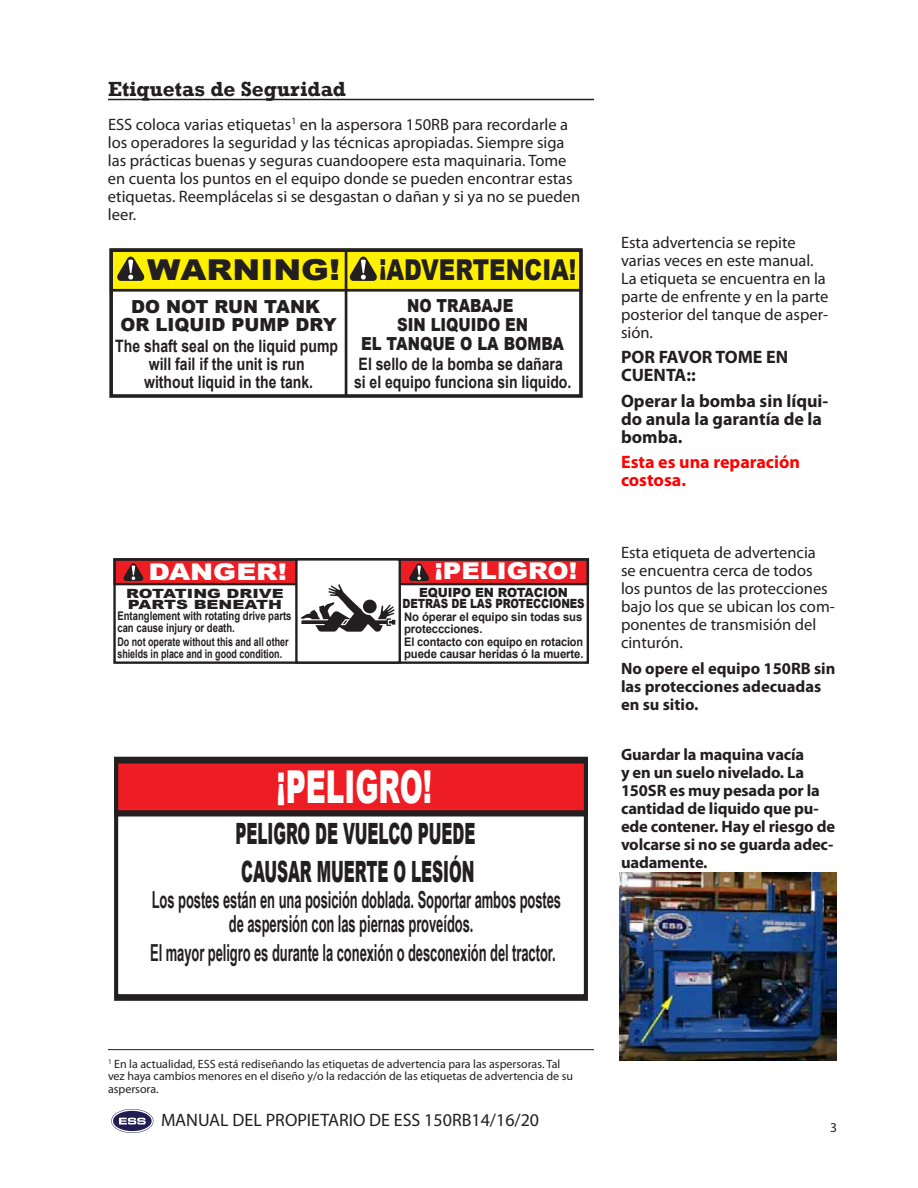
<style>
.page{position:relative;width:918px;height:1188px;background:#fff}
.page>*{position:absolute;margin:0;border:0;box-sizing:border-box;transform-origin:0 0}
.t1{font:900 45.3px "Arial";color:#fff;scale:.61 1}
.t2{font:900 29.4px/38.1px "Arial";letter-spacing:-.005em;color:#231f20;scale:.52 1}
.t3{font:900 28.8px "Arial";color:#231f20;scale:.79 1}
.t4{font:900 28.8px "Arial";color:#231f20;scale:1.16 1}
.t5{font:700 23.4px/23.4px "Arial Narrow";letter-spacing:-.005em;color:#231f20;text-align:center;scale:.68 1}
.t6{font:900 23.1px "Arial";color:#fff;scale:1.11 1}
.t7{font:900 23.1px "Arial";color:#fff;scale:1.2 1}
.t8{font:700 21px "Rockwell";color:#231f20}
.t9{font:700 18px/18px "Myriad Pro";color:#231f20}
.t10{font:18px "Myriad Pro";color:#231f20}
.t11{font:900 18px/18.9px "Arial";color:#231f20;text-align:center;scale:.82 1}
.t12{font:900 18px/18px "Arial";color:#231f20;text-align:center}
.t13{font:700 18px/18px "Myriad Pro";color:#f00}
.t14{font:700 17.1px/18px "Arial";color:#231f20;scale:.82 1}
.t15{font:16.5px/18px "Myriad Pro";color:#231f20}
.t16{font:700 16.5px/18px "Myriad Pro";letter-spacing:-.01em;color:#231f20}
.t17{font:13.5px "Myriad Pro";color:#231f20}
.t18{font:900 12.75px/11.1px "Arial";letter-spacing:-.01em;color:#231f20;text-align:center;scale:.96 1}
.t19{font:900 12.75px/11.1px "Arial";letter-spacing:-.01em;color:#231f20;scale:1.31 1}
.t20{font:12px/12.8px "Myriad Pro";color:#231f20}
.t21{font:700 11.85px/11.9px "Arial";color:#231f20;scale:.75 1}
.t22{font:700 11.85px/11.9px "Arial";color:#231f20;scale:.92 1}
.t23{font:700 11.85px/11.9px "Arial";color:#231f20;scale:.8 1}
.t24{font:700 11.85px/11.9px "Arial";color:#231f20;scale:.95 1}
</style>
<div class="page">
<svg style="left:111px;top:1109px;width:42px;height:24px"></svg>
<hr style="left:108px;top:99px;width:486px;height:1px;background:#231f20">
<div style="left:115px;top:559px;width:473px;height:25px;background:#ee1d23"></div>
<div style="left:113px;top:558px;width:476px;height:27px;border:2px solid #231f20"></div>
<div style="left:113px;top:558px;width:476px;height:106px;border:2px solid #231f20"></div>
<div style="left:296px;top:559px;width:104px;height:104px;background:#fff"></div>
<div style="left:295px;top:558px;width:106px;height:106px;border:2px solid #231f20"></div>
<svg style="left:301px;top:584px;width:94px;height:48px"></svg>
<svg style="left:409px;top:563px;width:20px;height:18px"></svg>
<svg style="left:124px;top:563px;width:19px;height:18px"></svg>
<div style="left:111px;top:250px;width:470px;height:40px;background:#fff101"></div>
<div style="left:110px;top:248px;width:472px;height:44px;border:3px solid #231f20"></div>
<div style="left:109px;top:248px;width:474px;height:150px;border:4px solid #231f20"></div>
<hr style="left:345px;top:251px;width:2px;height:145px;background:#231f20">
<svg style="left:117px;top:257px;width:27px;height:24px"></svg>
<svg style="left:350px;top:257px;width:27px;height:24px"></svg>
<hr style="left:108px;top:1049px;width:486px;height:1px;background:#231f20">
<div style="left:116px;top:760px;width:470px;height:53px;background:#ee1d23"></div>
<div style="left:114px;top:758px;width:474px;height:58px;border:5px solid #231f20"></div>
<div style="left:114px;top:757px;width:475px;height:243px;border:5px solid #231f20"></div>
<img style="left:620px;top:873px;width:217px;height:187px">
<p class="t8" style="left:108px;top:76px;width:240px">Etiquetas de Seguridad</p>
<p class="t15" style="left:108px;top:115px;width:474px">ESS coloca varias etiquetas<sup>1</sup> en la aspersora 150RB para recordarle a los operadores la seguridad y las técnicas apropiadas. Siempre siga las prácticas buenas y seguras cuandoopere esta maquinaria. Tome en cuenta los puntos en el equipo donde se pueden encontrar estas etiquetas. Reemplácelas si se desgastan o dañan y si ya no se pueden leer.</p>
<h3 class="t4" style="left:147px;top:249px;width:168px">WARNING!</h3>
<h3 class="t3" style="left:379px;top:249px;width:251px">¡ADVERTENCIA!</h3>
<p class="t12" style="left:121px;top:297px;width:218px">DO NOT RUN TANK<br>OR LIQUID PUMP DRY</p>
<p class="t11" style="left:397px;top:295px;width:161px">NO TRABAJE<br>SIN LIQUIDO EN</p>
<p class="t14" style="left:115px;top:338px;width:273px">The shaft seal on the liquid pump</p>
<p class="t11" style="left:361px;top:333px;width:249px">EL TANQUE O LA BOMBA</p>
<p class="t14" style="left:144px;top:356px;width:208px">will fail if the unit is run without liquid in the tank.</p>
<p class="t14" style="left:354px;top:356px;width:267px">El sello de la bomba se dañara si el equipo funciona sin liquido.</p>
<h3 class="t7" style="left:148px;top:555px;width:117px">DANGER!</h3>
<h3 class="t6" style="left:434px;top:554px;width:130px">¡PELIGRO!</h3>
<p class="t19" style="left:126px;top:587px;width:122px">ROTATING DRIVE<br>PARTS BENEATH</p>
<p class="t23" style="left:117px;top:611px;width:219px">Entanglement with rotating drive parts can cause injury or death.</p>
<p class="t21" style="left:117px;top:636px;width:230px">Do not operate without this and all other shields in place and in good condition.</p>
<p class="t18" style="left:402px;top:587px;width:191px">EQUIPO EN ROTACION<br>DETRAS DE LAS PROTECCIONES</p>
<p class="t24" style="left:404px;top:611px;width:189px">No óperar el equipo sin todas sus proteccciones.</p>
<p class="t22" style="left:404px;top:636px;width:196px">El contacto con equipo en rotacion puede causar heridas ó la muerte.</p>
<h1 class="t1" style="left:277px;top:754px;width:257px">¡PELIGRO!</h1>
<h2 class="t2" style="left:235px;top:813px;width:463px">PELIGRO DE VUELCO PUEDE<br>CAUSAR MUERTE O LESIÓN</h2>
<h3 class="t5" style="left:152px;top:887px;width:604px">Los postes están en una posición doblada. Soportar ambos postes de aspersión con las piernas proveídos.</h3>
<h3 class="t5" style="left:150px;top:940px;width:598px">El mayor peligro es durante la conexión o desconexión del tractor.</h3>
<p class="t15" style="left:621px;top:233px;width:209px">Esta advertencia se repite varias veces en este manual.<br>La etiqueta se encuentra en la parte de enfrente y en la parte posterior del tanque de asper&shy;sión.</p>
<p class="t9" style="left:621px;top:347px;width:169px">POR FAVOR TOME EN<br>CUENTA::</p>
<p class="t9" style="left:621px;top:391px;width:209px">Operar la bomba sin líqui&shy;do anula la garantía de la bomba.</p>
<p class="t13" style="left:621px;top:453px;width:180px">Esta es una reparación costosa.</p>
<p class="t15" style="left:621px;top:544px;width:215px">Esta etiqueta de advertencia<br>se encuentra cerca de todos los puntos de las protecciones bajo los que se ubican los com&shy;ponentes de transmisión del cinturón.</p>
<p class="t16" style="left:621px;top:659px;width:216px">No opere el equipo 150RB sin las protecciones adecuadas en su sitio.</p>
<p class="t16" style="left:621px;top:745px;width:216px">Guardar la maquina vacía<br>y en un suelo nivelado. La<br>150SR es muy pesada por la cantidad de liquido que pu&shy;ede contener. Hay el riesgo de volcarse si no se guarda adec&shy;uadamente.</p>
<p class="t20" style="left:108px;top:1057px;width:467px"><sup>1</sup> En la actualidad, ESS está rediseñando las etiquetas de advertencia para las aspersoras. Tal vez haya cambios menores en el diseño y/o la redacción de las etiquetas de advertencia de su aspersora.</p>
<p class="t10" style="left:233px;top:1109px;width:11px">DEL</p>
<p class="t10" style="left:266px;top:1109px;width:10px">PROPIETARIO</p>
<p class="t10" style="left:369px;top:1109px;width:171px">DE ESS 150RB14/16/20</p>
<p class="t10" style="left:161px;top:1109px;width:26px">MANUAL</p>
<p class="t17" style="left:830px;top:1119px;width:8px">3</p>
</div>
